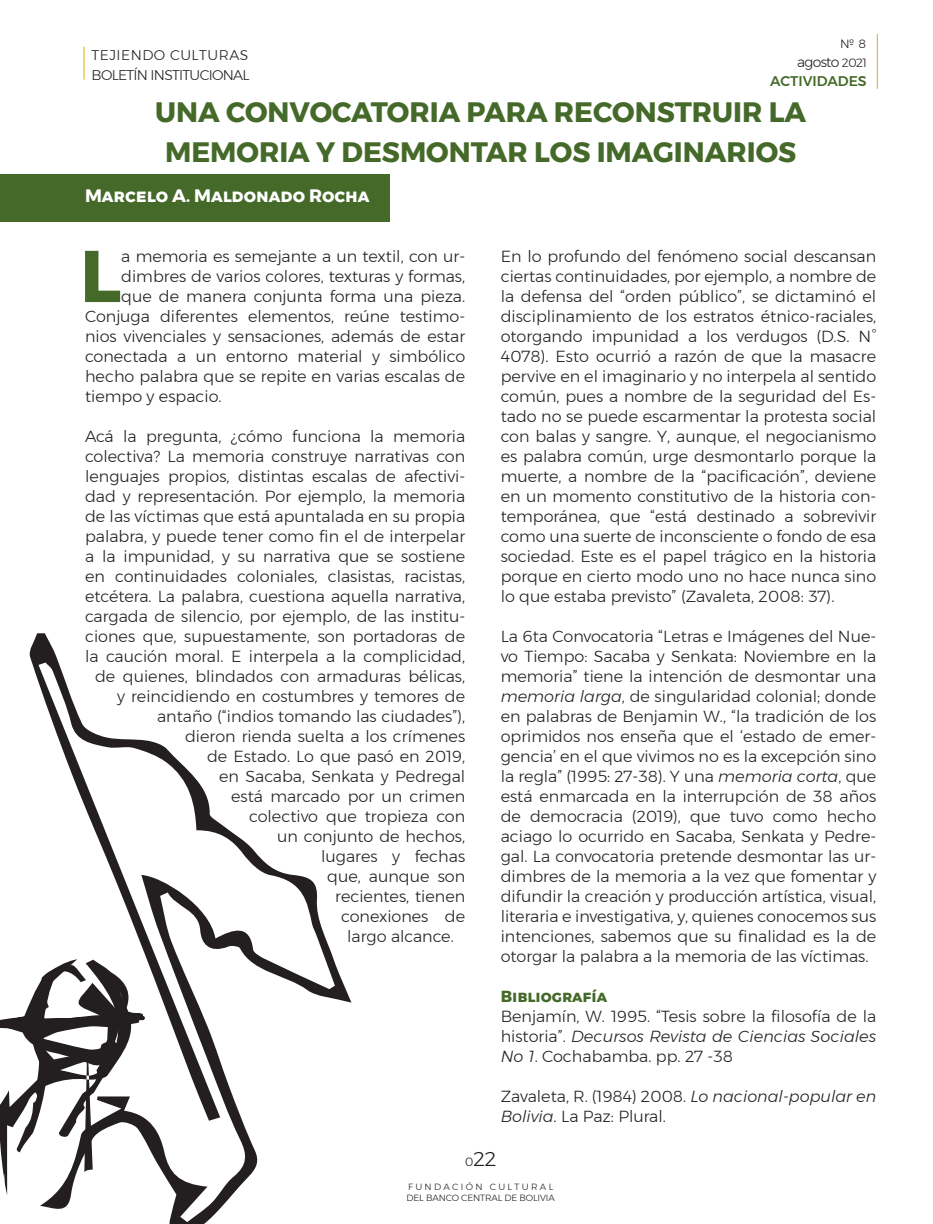
<style>
.page{position:relative;width:933px;height:1224px;background:#fff}
.page>*{position:absolute;margin:0;border:0;box-sizing:border-box;transform-origin:0 0}
.primera_linea{font:700 73px "Montserrat";color:#446929}
.título{font:700 28px/40px "Montserrat";color:#446929;text-align:center}
.t1{font:300 20px "Montserrat";color:#231f20}
.autores{font:700 18px "Montserrat";letter-spacing:.025em;color:#fff}
.texto_corrido{font:300 16px/20px "Montserrat";color:#231f20;text-align:justify}
.primera_linea-2{font:300 16px "Montserrat";color:#231f20}
.subtitulo{font:700 16px "Montserrat";color:#446929}
.t2{font:300 14px "Montserrat";letter-spacing:-.05em;color:#231f20}
.t3{font:300 14px "Montserrat";letter-spacing:.035em;color:#231f20}
.t4{font:500 14px "Montserrat";color:#446929}
.t5{font:300 12px "Montserrat";color:#231f20}
.t6{font:300 9px/10.8px "Montserrat";letter-spacing:-.015em;color:#231f20}
.s1{font-size:12px}
.s2{font-style:italic}
</style>
<div class="page">
<hr style="left:84px;top:47px;width:1px;height:33px;background:#ddb008">
<hr style="left:877px;top:34px;width:1px;height:55px;background:#ddb008">
<div style="left:0;top:174px;width:390px;height:48px;background:#446929"></div>
<svg style="left:29px;top:633px;width:322px;height:591px"></svg>
<svg style="left:0;top:959px;width:146px;height:236px"></svg>
<p class="t5" style="left:840px;top:35px;width:28px">№ 8</p>
<p class="t3" style="left:92px;top:45px;width:158px">TEJIENDO CULTURAS</p>
<p class="t2" style="left:797px;top:51px;width:71px">agosto <span class="s1">2021</span></p>
<p class="título" style="left:155px;top:92px;width:652px">UNA CONVOCATORIA PARA RECONSTRUIR LA<br>MEMORIA Y DESMONTAR LOS IMAGINARIOS</p>
<p class="autores" style="left:85px;top:181px;width:285px">Marcelo A. Maldonado Rocha</p>
<p class="t2" style="left:92px;top:64px;width:160px">BOLETÍN INSTITUCIONAL</p>
<p class="t4" style="left:770px;top:70px;width:98px">ACTIVIDADES</p>
<p class="primera_linea" style="left:80px;top:218px;width:43px">L</p>
<p class="primera_linea-2" style="left:121px;top:244px;width:345px">a memoria es semejante a un textil, con ur-</p>
<p class="primera_linea-2" style="left:121px;top:264px;width:345px">dimbres de varios colores, texturas y formas,</p>
<p class="primera_linea-2" style="left:121px;top:284px;width:345px">que de manera conjunta forma una pieza.</p>
<p class="primera_linea-2" style="left:85px;top:304px;width:382px">Conjuga diferentes elementos, reúne testimo-</p>
<p class="primera_linea-2" style="left:85px;top:324px;width:381px">nios vivenciales y sensaciones, además de estar</p>
<p class="primera_linea-2" style="left:85px;top:344px;width:381px">conectada a un entorno material y simbólico</p>
<p class="primera_linea-2" style="left:85px;top:364px;width:381px">hecho palabra que se repite en varias escalas de</p>
<p class="primera_linea-2" style="left:85px;top:384px;width:138px">tiempo y espacio.</p>
<p class="texto_corrido" style="left:85px;top:426px;width:382px">Acá la pregunta, ¿cómo funciona la memoria</p>
<p class="texto_corrido" style="left:85px;top:446px;width:381px">colectiva? La memoria construye narrativas con</p>
<p class="texto_corrido" style="left:85px;top:466px;width:382px">lenguajes propios, distintas escalas de afectivi-</p>
<p class="texto_corrido" style="left:85px;top:486px;width:382px">dad y representación. Por ejemplo, la memoria</p>
<p class="texto_corrido" style="left:85px;top:506px;width:381px">de las víctimas que está apuntalada en su propia</p>
<p class="texto_corrido" style="left:85px;top:526px;width:381px">palabra, y puede tener como fin el de interpelar</p>
<p class="texto_corrido" style="left:85px;top:546px;width:382px">a la impunidad, y su narrativa que se sostiene</p>
<p class="texto_corrido" style="left:85px;top:566px;width:382px">en continuidades coloniales, clasistas, racistas,</p>
<p class="texto_corrido" style="left:85px;top:586px;width:381px">etcétera. La palabra, cuestiona aquella narrativa,</p>
<p class="texto_corrido" style="left:85px;top:606px;width:382px">cargada de silencio, por ejemplo, de las institu-</p>
<p class="texto_corrido" style="left:85px;top:626px;width:381px">ciones que, supuestamente, son portadoras de</p>
<p class="texto_corrido" style="left:85px;top:646px;width:382px">la caución moral. E interpela a la complicidad,</p>
<p class="texto_corrido" style="left:95px;top:666px;width:371px">de quienes, blindados con armaduras bélicas,</p>
<p class="texto_corrido" style="left:117px;top:686px;width:350px">y reincidiendo en costumbres y temores de</p>
<p class="texto_corrido" style="left:157px;top:706px;width:310px">antaño (“indios tomando las ciudades”),</p>
<p class="texto_corrido" style="left:185px;top:726px;width:282px">dieron rienda suelta a los crímenes</p>
<p class="texto_corrido" style="left:207px;top:746px;width:259px">de Estado. Lo que pasó en 2019,</p>
<p class="texto_corrido" style="left:219px;top:766px;width:247px">en Sacaba, Senkata y Pedregal</p>
<p class="texto_corrido" style="left:231px;top:786px;width:236px">está marcado por un crimen</p>
<p class="texto_corrido" style="left:249px;top:806px;width:218px">colectivo que tropieza con</p>
<p class="texto_corrido" style="left:277px;top:826px;width:190px">un conjunto de hechos,</p>
<p class="texto_corrido" style="left:321px;top:846px;width:146px">lugares y fechas</p>
<p class="texto_corrido" style="left:327px;top:866px;width:140px">que, aunque son</p>
<p class="texto_corrido" style="left:335px;top:886px;width:132px">recientes, tienen</p>
<p class="texto_corrido" style="left:341px;top:906px;width:125px">conexiones de</p>
<p class="texto_corrido" style="left:347px;top:926px;width:108px">largo alcance.</p>
<p class="texto_corrido" style="left:500px;top:246px;width:377px">En lo profundo del fenómeno social descansan ciertas continuidades, por ejemplo, a nombre de la defensa del “orden público”, se dictaminó el disciplinamiento de los estratos étnico-raciales, otorgando impunidad a los verdugos (D.S. N° 4078). Esto ocurrió a razón de que la masacre pervive en el imaginario y no interpela al sentido común, pues a nombre de la seguridad del Es&shy;tado no se puede escarmentar la protesta social con balas y sangre. Y, aunque, el negocianismo es palabra común, urge desmontarlo porque la muerte, a nombre de la “pacificación”, deviene en un momento constitutivo de la historia con&shy;temporánea, que “está destinado a sobrevivir como una suerte de inconsciente o fondo de esa sociedad. Este es el papel trágico en la historia porque en cierto modo uno no hace nunca sino lo que estaba previsto” (Zavaleta, 2008: 37).</p>
<p class="texto_corrido" style="left:500px;top:626px;width:377px">La 6ta Convocatoria “Letras e Imágenes del Nue&shy;vo Tiempo: Sacaba y Senkata: Noviembre en la memoria” tiene la intención de desmontar una <span class="s2">memoria larga</span>, de singularidad colonial; donde en palabras de Benjamin W., “la tradición de los oprimidos nos enseña que el ‘estado de emer&shy;gencia’ en el que vivimos no es la excepción sino la regla” (1995: 27-38). Y una <span class="s2">memoria corta</span>, que está enmarcada en la interrupción de 38 años de democracia (2019), que tuvo como hecho aciago lo ocurrido en Sacaba, Senkata y Pedre&shy;gal. La convocatoria pretende desmontar las ur&shy;dimbres de la memoria a la vez que fomentar y difundir la creación y producción artística, visual, literaria e investigativa, y, quienes conocemos sus intenciones, sabemos que su finalidad es la de otorgar la palabra a la memoria de las víctimas.</p>
<p class="subtitulo" style="left:500px;top:984px;width:107px">Bibliografía</p>
<p class="texto_corrido" style="left:500px;top:1006px;width:377px">Benjamín, W. 1995. “Tesis sobre la filosofía de la historia”. <span class="s2">Decursos Revista de Ciencias Sociales No 1</span>. Cochabamba. pp. 27 -38</p>
<p class="texto_corrido" style="left:500px;top:1086px;width:377px">Zavaleta, R. (1984) 2008. <span class="s2">Lo nacional-popular en<br>Bolivia</span>. La Paz: Plural.</p>
<p class="t1" style="left:465px;top:1144px;width:33px"><span class="s1">0</span>22</p>
<p class="t6" style="left:406px;top:1181px;width:150px">FUNDACIÓN CULTURAL<br>DEL BANCO CENTRAL DE BOLIVIA</p>
</div>
